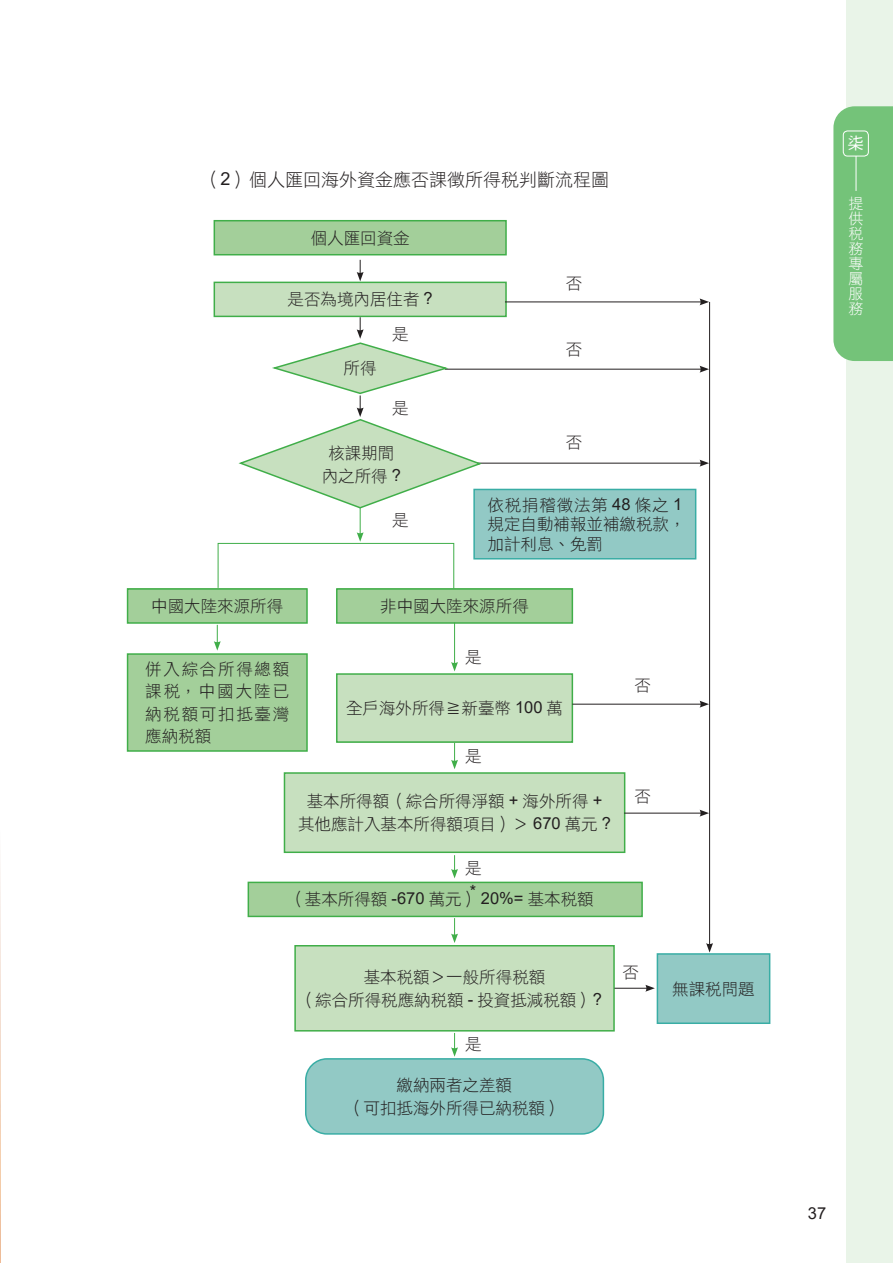
<style>
.page{position:relative;width:893px;height:1263px;background:#fff}
.page>*{position:absolute;margin:0;border:0;box-sizing:border-box;transform-origin:0 0}
.t1{font:18px "DF Li Hei W3 WIN BF";color:#231f20}
.t2{font:16.5px/22.5px "DF Li Hei W3 WIN BF";color:#231f20;text-align:center}
.t3{font:16.5px "Arial";color:#231f20}
.t4{font:16.5px "DF Hei Std W5";color:#fff}
.t5{font:15px/15px "DF Li Hei W3 WIN BF";color:#fff;text-align:justify}
.s1{font-family:"Arial"}
</style>
<div class="page">
<div style="left:846px;top:0;width:47px;height:1263px;background:#e9f4e8"></div>
<img style="left:0;top:868px;width:1px;height:395px">
<div style="left:214px;top:221px;width:292px;height:34px;background:#a3cf9a"></div>
<div style="left:214px;top:220px;width:293px;height:35px;border:2px solid #40ae49"></div>
<svg style="left:357px;top:260px;width:7px;height:21px"></svg>
<div style="left:128px;top:589px;width:179px;height:34px;background:#a3cf9a"></div>
<div style="left:127px;top:588px;width:181px;height:36px;border:2px solid #40ae49"></div>
<svg style="left:214px;top:625px;width:7px;height:26px"></svg>
<div style="left:128px;top:654px;width:179px;height:97px;background:#a3cf9a"></div>
<div style="left:127px;top:653px;width:181px;height:99px;border:2px solid #40ae49"></div>
<div style="left:337px;top:589px;width:235px;height:34px;background:#a3cf9a"></div>
<div style="left:336px;top:588px;width:237px;height:36px;border:2px solid #40ae49"></div>
<hr style="left:454px;top:622px;width:1px;height:42px;background:#40ae49">
<svg style="left:451px;top:662px;width:7px;height:9px"></svg>
<div style="left:248px;top:882px;width:394px;height:34px;background:#a3cf9a"></div>
<div style="left:248px;top:882px;width:395px;height:35px;border:2px solid #40ae49"></div>
<svg style="left:451px;top:918px;width:7px;height:25px"></svg>
<svg style="left:451px;top:855px;width:7px;height:23px"></svg>
<svg style="left:451px;top:1033px;width:7px;height:24px"></svg>
<div style="left:337px;top:674px;width:235px;height:68px;background:#c7e0bf"></div>
<div style="left:336px;top:673px;width:237px;height:70px;border:2px solid #40ae49"></div>
<div style="left:295px;top:946px;width:319px;height:85px;background:#c7e0bf"></div>
<div style="left:294px;top:945px;width:321px;height:86px;border:2px solid #40ae49"></div>
<div style="left:306px;top:1059px;width:297px;height:75px;background:#92c9c5;border-radius:21px"></div>
<div style="left:305px;top:1058px;width:299px;height:77px;border:2px solid #39ada5;border-radius:21px"></div>
<div style="left:284px;top:773px;width:341px;height:79px;background:#c7e0bf"></div>
<div style="left:284px;top:772px;width:341px;height:81px;border:2px solid #40ae49"></div>
<svg style="left:451px;top:743px;width:7px;height:26px"></svg>
<div style="left:474px;top:489px;width:222px;height:70px;background:#92c9c5"></div>
<div style="left:473px;top:489px;width:223px;height:70px;border:2px solid #39ada5"></div>
<div style="left:657px;top:954px;width:113px;height:69px;background:#92c9c5"></div>
<div style="left:657px;top:953px;width:113px;height:71px;border:2px solid #39ada5"></div>
<div style="left:214px;top:282px;width:292px;height:34px;background:#c7e0bf"></div>
<div style="left:214px;top:282px;width:293px;height:35px;border:2px solid #40ae49"></div>
<hr style="left:360px;top:503px;width:1px;height:32px;background:#40ae49">
<hr style="left:505px;top:302px;width:197px;height:1px;background:#231f20">
<svg style="left:700px;top:298px;width:9px;height:7px"></svg>
<hr style="left:445px;top:369px;width:257px;height:1px;background:#231f20">
<svg style="left:700px;top:366px;width:9px;height:7px"></svg>
<hr style="left:476px;top:463px;width:226px;height:1px;background:#231f20">
<svg style="left:700px;top:460px;width:9px;height:7px"></svg>
<hr style="left:572px;top:704px;width:130px;height:1px;background:#231f20">
<svg style="left:700px;top:701px;width:9px;height:7px"></svg>
<hr style="left:624px;top:813px;width:78px;height:1px;background:#231f20">
<svg style="left:700px;top:810px;width:9px;height:6px"></svg>
<hr style="left:614px;top:988px;width:34px;height:1px;background:#231f20">
<svg style="left:645px;top:985px;width:10px;height:7px"></svg>
<hr style="left:709px;top:302px;width:1px;height:643px;background:#231f20">
<svg style="left:706px;top:943px;width:7px;height:9px"></svg>
<svg style="left:217px;top:532px;width:237px;height:57px"></svg>
<svg style="left:239px;top:317px;width:245px;height:192px"></svg>
<div style="left:833px;top:106px;width:60px;height:255px;background:#74c379"></div>
<div style="left:843px;top:131px;width:26px;height:25px;border:1px solid #fff;border-radius:4px"></div>
<hr style="left:856px;top:156px;width:1px;height:35px;background:#fff">
<p class="t1" style="left:203px;top:170px;width:408px">（<span class="s1">2</span>）個人匯回海外資金應否課徵所得稅判斷流程圖</p>
<p class="t2" style="left:311px;top:226px;width:100px">個人匯回資金</p>
<p class="t2" style="left:392px;top:282px;width:42px;line-height:34.7px;text-align:left;text-indent:-105px">是否為境內居住者 <span class="s1">?</span>是</p>
<p class="t2" style="left:344px;top:357px;width:34px">所得</p>
<p class="t2" style="left:392px;top:397px;width:18px">是</p>
<p class="t2" style="left:322px;top:442px;width:81px">核課期間內之所得 <span class="s1">?</span></p>
<p class="t2" style="left:392px;top:508px;width:18px">是</p>
<p class="t2" style="left:566px;top:272px;width:18px">否</p>
<p class="t2" style="left:566px;top:338px;width:18px">否</p>
<p class="t2" style="left:566px;top:431px;width:18px">否</p>
<p class="t2" style="left:488px;top:495px;width:199px;line-height:19.5px;text-align:left">依稅捐稽徵法第 <span class="s1">48</span> 條之 <span class="s1">1</span>規定自動補報並補繳稅款，加計利息、免罰</p>
<p class="t2" style="left:151px;top:595px;width:133px">中國大陸來源所得</p>
<p class="t2" style="left:380px;top:595px;width:150px">非中國大陸來源所得</p>
<p class="t2" style="left:145px;top:657px;width:145px;text-align:justify">併入綜合所得總額課稅，中國大陸已納稅額可扣抵臺灣應納稅額</p>
<p class="t2" style="left:465px;top:645px;width:18px">是</p>
<p class="t2" style="left:346px;top:697px;width:219px">全戶海外所得≧新臺幣 <span class="s1">100</span> 萬</p>
<p class="t2" style="left:465px;top:745px;width:18px">是</p>
<p class="t2" style="left:298px;top:790px;width:315px">基本所得額（綜合所得淨額 <span class="s1">+</span> 海外所得 <span class="s1">+</span>其他應計入基本所得額項目）＞ <span class="s1">670</span> 萬元 <span class="s1">?</span></p>
<p class="t2" style="left:465px;top:856px;width:18px">是</p>
<p class="t3" style="left:470px;top:880px;width:8px">*</p>
<p class="t2" style="left:288px;top:888px;width:307px">（基本所得額 <span class="s1">-670</span> 萬元） <span class="s1">20%=</span> 基本稅額</p>
<p class="t2" style="left:634px;top:673px;width:18px">否</p>
<p class="t2" style="left:634px;top:785px;width:18px">否</p>
<p class="t2" style="left:299px;top:966px;width:305px">基本稅額＞一般所得稅額<br>（綜合所得稅應納稅額 <span class="s1">-</span> 投資抵減稅額）<span class="s1">?</span></p>
<p class="t2" style="left:465px;top:1032px;width:18px">是</p>
<p class="t2" style="left:347px;top:1074px;width:216px">繳納兩者之差額<br>（可扣抵海外所得已納稅額）</p>
<p class="t2" style="left:622px;top:961px;width:18px">否</p>
<p class="t2" style="left:672px;top:977px;width:84px">無課稅問題</p>
<p class="t4" style="left:848px;top:135px;width:17px">柒</p>
<p class="t5" style="left:848px;top:196px;width:16px">提供稅務專屬服務</p>
<p class="t3" style="left:808px;top:1201px;width:20px">37</p>
</div>
